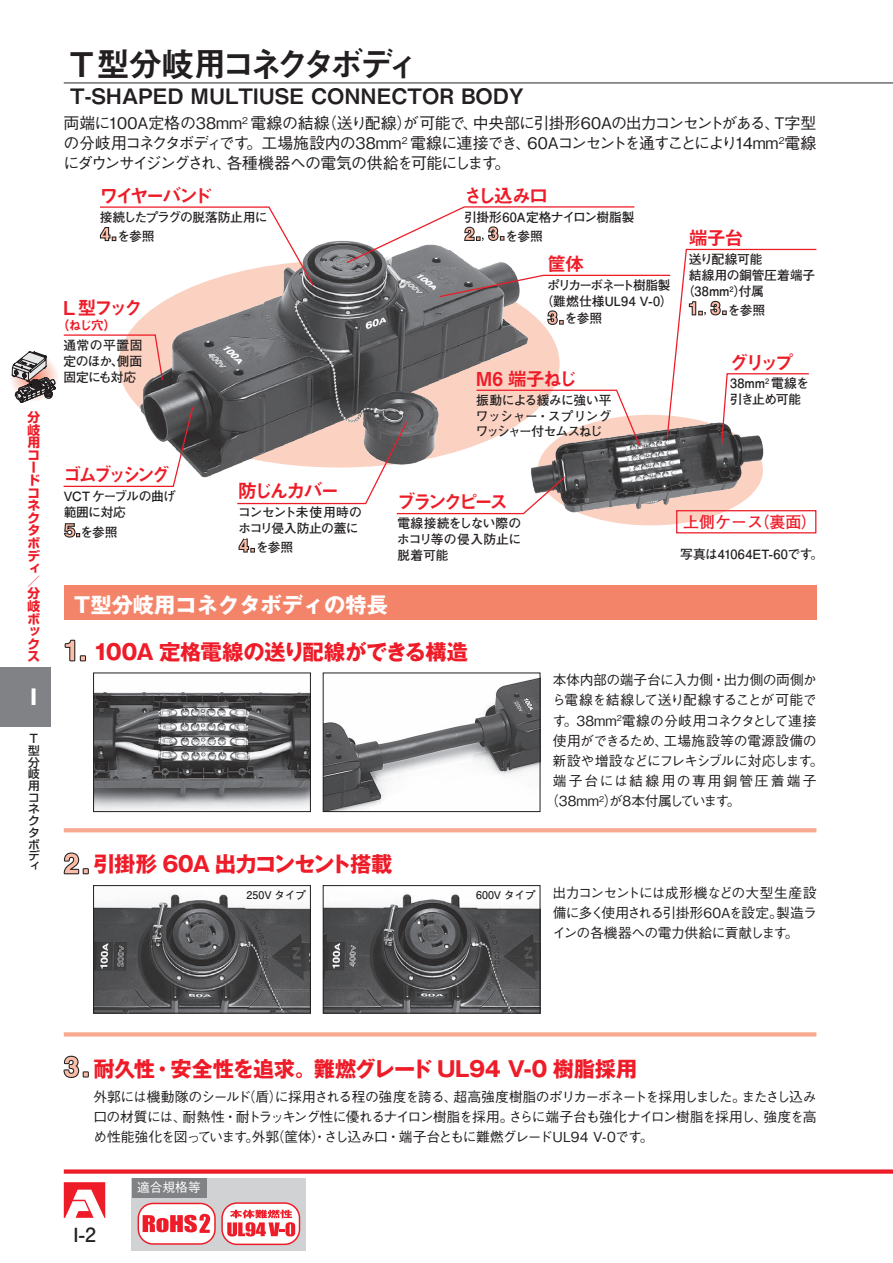
<style>
.page{position:relative;width:893px;height:1263px;background:#fff}
.page>*{position:absolute;margin:0;border:0;box-sizing:border-box;transform-origin:0 0}
.t1{font:34.05px "Midashi Go Pro MB31";letter-spacing:-.165em;color:#231f20}
.t2{font:700 21.3px "Gothic MB101 Pro";letter-spacing:-.025em;color:#ee1c28}
.t3{font:21.3px "Midashi Go Pro MB31";color:#231f20}
.t4{font:700 21.3px "Gothic MB101 Pro";letter-spacing:-.045em;color:#ee1c28}
.t5{font:700 21.3px "Gothic MB101 Pro";color:#fff}
.t6{font:700 21px "Gothic MB101 Pro";color:#fff}
.t7{font:700 19.5px "Futo Go B101 Pro";color:#231f20}
.t8{font:19.2px "Midashi Go Pro MB31";letter-spacing:-.17em;color:#ee1c28}
.t9{font:19.2px "Midashi Go Pro MB31";letter-spacing:-.2em;color:#ee1c28}
.t10{font:19.2px "Midashi Go Pro MB31";letter-spacing:-.19em;color:#ee1c28;scale:.95 1}
.t11{font:500 15.9px/20.2px "Gothic BBB Pro";letter-spacing:-.105em;color:#231f20;text-align:justify}
.t12{font:700 15.9px "Futo Go B101 Pro";color:#ee1c28}
.t13{font:500 13.8px/20.2px "Gothic BBB Pro";letter-spacing:-.03em;color:#231f20;text-align:justify}
.t14{font:500 13.8px "Gothic BBB Pro";letter-spacing:-.01em;color:#231f20}
.t15{font:500 13.8px "Gothic BBB Pro";letter-spacing:-.085em;color:#231f20}
.t16{font:500 13.8px "Gothic BBB Pro";letter-spacing:.14em;color:#231f20}
.t17{font:700 12.75px/15.9px "Futo Go B101 Pro";letter-spacing:-.025em;color:#231f20}
.t18{font:700 12.75px/19px "Futo Go B101 Pro";letter-spacing:-.005em;color:#231f20}
.t19{font:700 12.75px/12.6px "Shin Go Pro";color:#ee1c28}
.t20{font:700 12.75px/19px "Futo Go B101 Pro";letter-spacing:-.07em;color:#231f20}
.t21{font:700 12.75px "Futo Go B101 Pro";color:#231f20}
.t22{font:12.75px "Midashi Go Pro MB31";color:#ee1c28}
.t23{font:500 12.75px "Gothic BBB Pro";letter-spacing:-.005em;color:#fff}
.t24{font:500 11.7px/11.7px "Shin Go Pro";color:#231f20}
.t25{font:700 10.65px "Futo Go B101 Pro";color:#231f20}
</style>
<div class="page">
<svg style="left:64px;top:1182px;width:41px;height:36px"></svg>
<div style="left:64px;top:1169px;width:829px;height:5px;background:#ee1c28"></div>
<svg style="left:9px;top:352px;width:50px;height:49px"></svg>
<svg style="left:12px;top:351px;width:44px;height:52px"></svg>
<div style="left:0;top:667px;width:51px;height:59px;background:#808285"></div>
<hr style="left:64px;top:82px;width:829px;height:2px;background:#6c6d70">
<svg style="left:93px;top:885px;width:218px;height:128px;background:#6b6b6d"></svg>
<svg style="left:323px;top:885px;width:217px;height:128px;background:#6c6c6e"></svg>
<svg style="left:64px;top:828px;width:752px;height:4px;background:#f8ad95"></svg>
<svg style="left:64px;top:1032px;width:752px;height:4px;background:#f8b099"></svg>
<svg style="left:64px;top:639px;width:22px;height:23px"></svg>
<div style="left:64px;top:586px;width:752px;height:34px;background:#f48469"></div>
<svg style="left:63px;top:852px;width:26px;height:23px"></svg>
<svg style="left:63px;top:1055px;width:26px;height:23px"></svg>
<svg style="left:93px;top:672px;width:218px;height:140px"></svg>
<svg style="left:323px;top:672px;width:217px;height:140px"></svg>
<svg style="left:63px;top:206px;width:754px;height:347px"></svg>
<svg style="left:132px;top:1178px;width:174px;height:72px"></svg>
<p class="t19" style="left:27px;top:410px;width:14px">分岐用コードコネクタボディ／分岐ボックス</p>
<h3 class="t6" style="left:30px;top:679px;width:9px">I</h3>
<p class="t24" style="left:28px;top:731px;width:13px">T型分岐用コネクタボデ</p>
<p class="t24" style="left:28px;top:858px;width:12px">ィ</p>
<h1 class="t1" style="left:70px;top:37px;width:352px">T 型分岐用コネクタボディ</h1>
<h2 class="t3" style="left:70px;top:79px;width:455px">T-SHAPED MULTIUSE CONNECTOR BODY</h2>
<p class="t11" style="left:63px;top:111px;width:755px">両端に100A定格の38mm<sup>2</sup> 電線の結線（送り配線）が可能で、中央部に引掛形60Aの出力コンセントがある、T字型の分岐用コネクタボディです。工場施設内の38mm<sup>2</sup> 電線に連接でき、60Aコンセントを通すことにより14mm<sup>2</sup>電線にダウンサイジングされ、各種機器への電気の供給を可能にします。</p>
<h3 class="t8" style="left:99px;top:180px;width:114px">ワイヤーバンド</h3>
<p class="t20" style="left:117px;top:206px;width:152px;text-indent:-18px">接続したプラグの脱落防止用にを参照</p>
<h3 class="t8" style="left:63px;top:292px;width:81px">L 型フック</h3>
<p class="t22" style="left:57px;top:315px;width:61px">（ねじ穴）</p>
<p class="t17" style="left:63px;top:335px;width:81px;text-align:justify">通常の平置固定のほか、側面固定にも対応</p>
<h3 class="t10" style="left:63px;top:459px;width:114px">ゴムブッシング</h3>
<p class="t17" style="left:64px;top:486px;width:114px">VCT ケーブルの曲げ範囲に対応</p>
<p class="t17" style="left:64px;top:522px;width:55px">　 を参照</p>
<h3 class="t8" style="left:238px;top:476px;width:103px">防じんカバー</h3>
<p class="t17" style="left:238px;top:503px;width:125px">コンセント未使用時のホコリ侵入防止の蓋に</p>
<p class="t17" style="left:256px;top:538px;width:39px">を参照</p>
<h3 class="t8" style="left:464px;top:180px;width:86px">さし込み口</h3>
<p class="t18" style="left:506px;top:206px;width:131px;text-indent:-41px">引掛形60A定格ナイロン樹脂製を参照</p>
<h3 class="t8" style="left:547px;top:248px;width:39px">筐体</h3>
<p class="t17" style="left:540px;top:275px;width:134px;text-align:center">ポリカーボネート樹脂製（難燃仕様UL94 V-0）</p>
<p class="t17" style="left:565px;top:309px;width:39px">を参照</p>
<h3 class="t8" style="left:476px;top:363px;width:103px">M6 端子ねじ</h3>
<p class="t17" style="left:476px;top:390px;width:137px;text-align:justify">振動による緩みに強い平ワッシャー・スプリングワッシャー付セムスねじ</p>
<h3 class="t8" style="left:689px;top:223px;width:57px">端子台</h3>
<p class="t17" style="left:689px;top:250px;width:75px">送り配線可能</p>
<p class="t21" style="left:689px;top:265px;width:128px">結線用の銅管圧着端子</p>
<p class="t17" style="left:682px;top:282px;width:83px">（38mm<sup>2</sup>）付属</p>
<p class="t17" style="left:728px;top:301px;width:39px">を参照</p>
<h3 class="t8" style="left:730px;top:347px;width:66px">グリップ</h3>
<p class="t17" style="left:730px;top:374px;width:81px">38mm<sup>2</sup> 電線を引き止め可能</p>
<h3 class="t9" style="left:397px;top:486px;width:113px">ブランクピース</h3>
<p class="t17" style="left:397px;top:513px;width:125px;text-align:justify">電線接続をしない際のホコリ等の侵入防止に脱着可能</p>
<p class="t12" style="left:683px;top:509px;width:135px">上側ケース（裏面）</p>
<p class="t18" style="left:680px;top:543px;width:144px">写真は41064ET-60です。</p>
<h2 class="t5" style="left:74px;top:587px;width:315px">T型分岐用コネクタボディの特長</h2>
<h2 class="t2" style="left:93px;top:634px;width:377px">100A 定格電線の送り配線ができる構造</h2>
<p class="t13" style="left:553px;top:668px;width:265px">本体内部の端子台に入力側・出力側の両側か</p>
<p class="t13" style="left:552px;top:688px;width:266px">ら電線を結線して送り配線することが可能で</p>
<p class="t14" style="left:552px;top:709px;width:266px">す。38mm<sup>2</sup>電線の分岐用コネクタとして連接</p>
<p class="t14" style="left:553px;top:729px;width:265px">使用ができるため、工場施設等の電源設備の</p>
<p class="t15" style="left:553px;top:750px;width:273px">新設や増設などにフレキシブルに対応します。</p>
<p class="t16" style="left:553px;top:770px;width:265px">端子台には結線用の専用銅管圧着端子</p>
<p class="t13" style="left:545px;top:789px;width:197px">（38mm<sup>2</sup>）が8本付属しています。</p>
<h2 class="t4" style="left:93px;top:846px;width:301px">引掛形 60A 出力コンセント搭載</h2>
<p class="t25" style="left:247px;top:887px;width:61px">250V タイプ</p>
<p class="t25" style="left:476px;top:887px;width:61px">600V タイプ</p>
<p class="t13" style="left:552px;top:881px;width:266px">出力コンセントには成形機などの大型生産設備に多く使用される引掛形60Aを設定。製造ラインの各機器への電力供給に貢献します。</p>
<h2 class="t2" style="left:93px;top:1051px;width:546px">耐久性・安全性を追求。難燃グレード UL94 V-0 樹脂採用</h2>
<p class="t13" style="left:93px;top:1085px;width:725px">外郭には機動隊のシールド（盾）に採用される程の強度を誇る、超高強度樹脂のポリカーボネートを採用しました。またさし込み口の材質には、耐熱性・耐トラッキング性に優れるナイロン樹脂を採用。さらに端子台も強化ナイロン樹脂を採用し、強度を高め性能強化を図っています。外郭（筐体）・さし込み口・端子台ともに難燃グレードUL94 V-0です。</p>
<h3 class="t7" style="left:73px;top:1219px;width:24px">I-2</h3>
<p class="t23" style="left:137px;top:1177px;width:65px">適合規格等</p>
</div>
